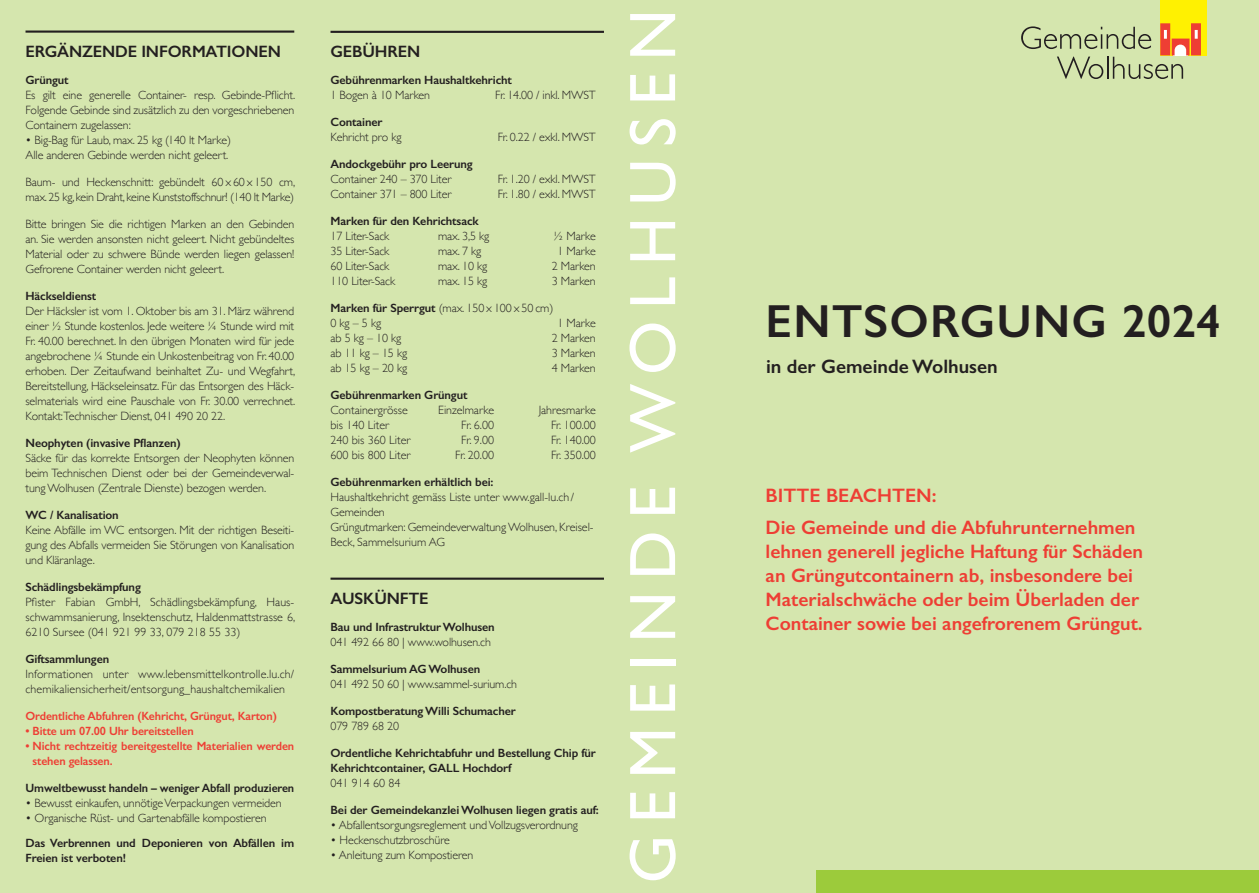
<style>
.page{position:relative;width:1259px;height:893px;background:#d5e6ae}
.page>*{position:absolute;margin:0;border:0;box-sizing:border-box;transform-origin:0 0}
.t1{font:66px "Gill Sans";letter-spacing:.175em;color:#fff}
._03_GT{font:600 46.5px "Gill Sans";letter-spacing:.025em;color:#231f20}
._03_GT-2{font:600 19.5px/24px "Gill Sans";color:#ee3e34}
._03_GT-3{font:600 19.5px "Gill Sans";color:#231f20}
._03_GT-4{font:600 16.5px "Gill Sans";letter-spacing:-.01em;color:#231f20}
._03_GT-5{font:300 12px/15px "Gill Sans";letter-spacing:-.01em;color:#231f20;text-align:justify}
._03_GT-6{font:600 12px/15px "Gill Sans";letter-spacing:-.01em;color:#231f20}
._03_GT-7{font:600 12px/15px "Gill Sans";letter-spacing:-.01em;color:#ee3e34}
._03_GT-8{font:300 12px/15px "Gill Sans";letter-spacing:.01em;color:#231f20}
.s1{font-weight:600}
.s2{font-weight:300}
</style>
<div class="page">
<hr style="left:26px;top:31px;width:268px;height:2px;background:#231f20">
<hr style="left:330px;top:31px;width:274px;height:2px;background:#231f20">
<hr style="left:330px;top:578px;width:274px;height:2px;background:#231f20">
<div style="left:1160px;top:0;width:47px;height:55px;background:#fff101"></div>
<div style="left:1191px;top:23px;width:10px;height:32px;background:#ee3e34"></div>
<div style="left:1160px;top:23px;width:10px;height:32px;background:#ee3e34"></div>
<svg style="left:1021px;top:26px;width:176px;height:53px"></svg>
<div style="left:816px;top:870px;width:443px;height:23px;background:#9ccb3b"></div>
<p class="_03_GT-4" style="left:26px;top:41px;width:257px">ERGÄNZENDE INFORMATIONEN</p>
<p class="_03_GT-6" style="left:26px;top:72px;width:45px">Grüngut</p>
<p class="_03_GT-5" style="left:26px;top:87px;width:271px">Es gilt eine generelle Container- resp. Gebinde-Pflicht.<br>Folgende Gebinde sind zusätzlich zu den vorgeschriebenen Containern zugelassen:</p>
<p class="_03_GT-5" style="left:26px;top:132px;width:207px">• Big-Bag für Laub, max. 25 kg (140 lt Marke)</p>
<p class="_03_GT-5" style="left:26px;top:147px;width:204px">Alle anderen Gebinde werden nicht geleert.</p>
<p class="_03_GT-5" style="left:26px;top:174px;width:271px">Baum- und Heckenschnitt: gebündelt 60 x 60 x 150 cm, max. 25 kg, kein Draht, keine Kunststoffschnur! (140 lt Marke)</p>
<p class="_03_GT-5" style="left:26px;top:216px;width:270px">Bitte bringen Sie die richtigen Marken an den Gebinden an. Sie werden ansonsten nicht geleert. Nicht gebündeltes Material oder zu schwere Bünde werden liegen gelassen!<br>Gefrorene Container werden nicht geleert.</p>
<p class="_03_GT-6" style="left:26px;top:288px;width:72px">Häckseldienst</p>
<p class="_03_GT-5" style="left:26px;top:303px;width:271px">Der Häcksler ist vom 1. Oktober bis am 31. März während einer ½ Stunde kostenlos. Jede weitere ¼ Stunde wird mit Fr. 40.00 berechnet. In den übrigen Monaten wird für jede angebrochene ¼ Stunde ein Unkostenbeitrag von Fr. 40.00 erhoben. Der Zeitaufwand beinhaltet Zu- und Wegfahrt, Bereitstellung, Häckseleinsatz. Für das Entsorgen des Häck&shy;selmaterials wird eine Pauschale von Fr. 30.00 verrechnet.<br>Kontakt:Technischer Dienst, 041 490 20 22.</p>
<p class="_03_GT-6" style="left:26px;top:435px;width:157px">Neophyten (invasive Pflanzen)</p>
<p class="_03_GT-5" style="left:26px;top:450px;width:270px">Säcke für das korrekte Entsorgen der Neophyten können beim Technischen Dienst oder bei der Gemeindeverwal&shy;tung Wolhusen (Zentrale Dienste) bezogen werden.</p>
<p class="_03_GT-6" style="left:26px;top:507px;width:95px">WC / Kanalisation</p>
<p class="_03_GT-5" style="left:26px;top:522px;width:270px">Keine Abfälle im WC entsorgen. Mit der richtigen Beseiti&shy;gung des Abfalls vermeiden Sie Störungen von Kanalisation und Kläranlage.</p>
<p class="_03_GT-6" style="left:26px;top:579px;width:117px">Schädlingsbekämpfung</p>
<p class="_03_GT-5" style="left:26px;top:594px;width:271px">Pfister Fabian GmbH, Schädlingsbekämpfung, Haus&shy;schwammsanierung, Insektenschutz, Haldenmattstrasse 6, 6210 Sursee (041 921 99 33, 079 218 55 33)</p>
<p class="_03_GT-6" style="left:26px;top:651px;width:85px">Giftsammlungen</p>
<p class="_03_GT-8" style="left:26px;top:666px;width:270px">Informationen unter www.lebensmittelkontrolle.lu.ch/ chemikaliensicherheit/entsorgung_haushaltchemikalien</p>
<p class="_03_GT-7" style="left:26px;top:708px;width:253px">Ordentliche Abfuhren (Kehricht, Grüngut, Karton)</p>
<p class="_03_GT-7" style="left:26px;top:723px;width:170px">• Bitte um 07.00 Uhr bereitstellen</p>
<p class="_03_GT-7" style="left:33px;top:738px;width:263px;text-indent:-7px">• Nicht rechtzeitig bereitgestellte Materialien werden stehen gelassen.</p>
<p class="_03_GT-6" style="left:26px;top:780px;width:270px">Umweltbewusst handeln – weniger Abfall produzieren</p>
<p class="_03_GT-5" style="left:26px;top:795px;width:258px">• Bewusst einkaufen, unnötige Verpackungen vermeiden</p>
<p class="_03_GT-5" style="left:26px;top:810px;width:242px">• Organische Rüst- und Gartenabfälle kompostieren</p>
<p class="_03_GT-6" style="left:26px;top:836px;width:270px">Das Verbrennen und Deponieren von Abfällen im<br>Freien ist verboten!</p>
<p class="_03_GT-4" style="left:330px;top:41px;width:91px">GEBÜHREN</p>
<p class="_03_GT-6" style="left:330px;top:72px;width:183px">Gebührenmarken Haushaltkehricht</p>
<p class="_03_GT-5" style="left:330px;top:87px;width:101px">1 Bogen à 10 Marken</p>
<p class="_03_GT-5" style="left:495px;top:87px;width:102px">Fr. 14.00 / inkl. MWST</p>
<p class="_03_GT-6" style="left:330px;top:114px;width:54px">Container</p>
<p class="_03_GT-5" style="left:330px;top:129px;width:72px">Kehricht pro kg</p>
<p class="_03_GT-5" style="left:498px;top:129px;width:100px">Fr. 0.22 / exkl. MWST</p>
<p class="_03_GT-6" style="left:330px;top:156px;width:144px">Andockgebühr pro Leerung</p>
<p class="_03_GT-5" style="left:330px;top:171px;width:122px">Container 240 – 370 Liter</p>
<p class="_03_GT-5" style="left:498px;top:171px;width:100px">Fr. 1.20 / exkl. MWST</p>
<p class="_03_GT-5" style="left:330px;top:186px;width:122px">Container 371 – 800 Liter</p>
<p class="_03_GT-5" style="left:498px;top:186px;width:100px">Fr. 1.80 / exkl. MWST</p>
<p class="_03_GT-6" style="left:330px;top:213px;width:150px">Marken für den Kehrichtsack</p>
<p class="_03_GT-5" style="left:330px;top:228px;width:60px">17 Liter-Sack</p>
<p class="_03_GT-5" style="left:438px;top:228px;width:53px">max. 3,5 kg</p>
<p class="_03_GT-5" style="left:553px;top:228px;width:44px">½ Marke</p>
<p class="_03_GT-5" style="left:330px;top:243px;width:60px">35 Liter-Sack</p>
<p class="_03_GT-5" style="left:438px;top:243px;width:45px">max. 7 kg</p>
<p class="_03_GT-5" style="left:557px;top:243px;width:40px">1 Marke</p>
<p class="_03_GT-5" style="left:330px;top:258px;width:60px">60 Liter-Sack</p>
<p class="_03_GT-5" style="left:438px;top:258px;width:51px">max. 10 kg</p>
<p class="_03_GT-5" style="left:552px;top:258px;width:46px">2 Marken</p>
<p class="_03_GT-5" style="left:330px;top:273px;width:66px">110 Liter-Sack</p>
<p class="_03_GT-5" style="left:438px;top:273px;width:51px">max. 15 kg</p>
<p class="_03_GT-5" style="left:552px;top:273px;width:46px">3 Marken</p>
<p class="_03_GT-5" style="left:330px;top:300px;width:224px"><span class="s1">Marken für Sperrgut</span> (max. 150 x 100 x 50 cm)</p>
<p class="_03_GT-5" style="left:330px;top:315px;width:52px">0 kg – 5 kg</p>
<p class="_03_GT-5" style="left:557px;top:315px;width:40px">1 Marke</p>
<p class="_03_GT-5" style="left:330px;top:330px;width:72px">ab 5 kg – 10 kg</p>
<p class="_03_GT-5" style="left:552px;top:330px;width:46px">2 Marken</p>
<p class="_03_GT-5" style="left:330px;top:345px;width:78px">ab 11 kg – 15 kg</p>
<p class="_03_GT-5" style="left:552px;top:345px;width:46px">3 Marken</p>
<p class="_03_GT-5" style="left:330px;top:360px;width:78px">ab 15 kg – 20 kg</p>
<p class="_03_GT-5" style="left:552px;top:360px;width:46px">4 Marken</p>
<p class="_03_GT-6" style="left:330px;top:387px;width:138px">Gebührenmarken Grüngut</p>
<p class="_03_GT-5" style="left:330px;top:402px;width:79px">Containergrösse</p>
<p class="_03_GT-5" style="left:438px;top:402px;width:58px">Einzelmarke</p>
<p class="_03_GT-5" style="left:539px;top:402px;width:59px">Jahresmarke</p>
<p class="_03_GT-5" style="left:330px;top:417px;width:60px">bis 140 Liter</p>
<p class="_03_GT-5" style="left:461px;top:417px;width:34px">Fr. 6.00</p>
<p class="_03_GT-5" style="left:551px;top:417px;width:46px">Fr. 100.00</p>
<p class="_03_GT-5" style="left:330px;top:432px;width:81px">240 bis 360 Liter</p>
<p class="_03_GT-5" style="left:461px;top:432px;width:34px">Fr. 9.00</p>
<p class="_03_GT-5" style="left:551px;top:432px;width:46px">Fr. 140.00</p>
<p class="_03_GT-5" style="left:330px;top:447px;width:81px">600 bis 800 Liter</p>
<p class="_03_GT-5" style="left:455px;top:447px;width:40px">Fr. 20.00</p>
<p class="_03_GT-5" style="left:551px;top:447px;width:46px">Fr. 350.00</p>
<p class="_03_GT-6" style="left:330px;top:474px;width:164px">Gebührenmarken erhältlich bei:</p>
<p class="_03_GT-5" style="left:330px;top:489px;width:265px;text-align:left">Haushaltkehricht gemäss Liste unter www.gall-lu.ch / Gemeinden<br>Grüngutmarken: Gemeindeverwaltung Wolhusen, Kreisel-Beck, Sammelsurium AG</p>
<p class="_03_GT-4" style="left:330px;top:588px;width:100px">AUSKÜNFTE</p>
<p class="_03_GT-6" style="left:330px;top:619px;width:166px">Bau und Infrastruktur Wolhusen<br><span class="s2">041 492 66 80 | www.wolhusen.ch</span></p>
<p class="_03_GT-5" style="left:330px;top:661px;width:188px"><span class="s1">Sammelsurium AG Wolhusen<br></span>041 492 50 60 | www.sammel-surium.ch</p>
<p class="_03_GT-6" style="left:330px;top:703px;width:187px">Kompostberatung Willi Schumacher<br><span class="s2">079 789 68 20</span></p>
<p class="_03_GT-6" style="left:330px;top:745px;width:267px">Ordentliche Kehrichtabfuhr und Bestellung Chip für<br>Kehrichtcontainer, GALL Hochdorf</p>
<p class="_03_GT-5" style="left:330px;top:775px;width:72px">041 914 60 84</p>
<p class="_03_GT-6" style="left:330px;top:802px;width:270px">Bei der Gemeindekanzlei Wolhusen liegen gratis auf:</p>
<p class="_03_GT-5" style="left:330px;top:817px;width:249px">• Abfallentsorgungsreglement und Vollzugsverordnung</p>
<p class="_03_GT-5" style="left:330px;top:832px;width:121px">• Heckenschutzbroschüre</p>
<p class="_03_GT-5" style="left:330px;top:847px;width:144px">• Anleitung zum Kompostieren</p>
<p class="t1" style="left:614px;top:884px;width:876px;rotate:-90deg">GEMEINDE WOLHUSEN</p>
<p class="_03_GT" style="left:765px;top:293px;width:457px">ENTSORGUNG 2024</p>
<p class="_03_GT-3" style="left:766px;top:354px;width:233px">in der Gemeinde Wolhusen</p>
<p class="_03_GT-2" style="left:765px;top:483px;width:172px">BITTE BEACHTEN:</p>
<p class="_03_GT-2" style="left:765px;top:515px;width:379px">Die Gemeinde und die Abfuhrunternehmen lehnen generell jegliche Haftung für Schäden an Grüngutcontainern ab, insbesondere bei Materialschwäche oder beim Überladen der Container sowie bei angefrorenem Grüngut.</p>
</div>
